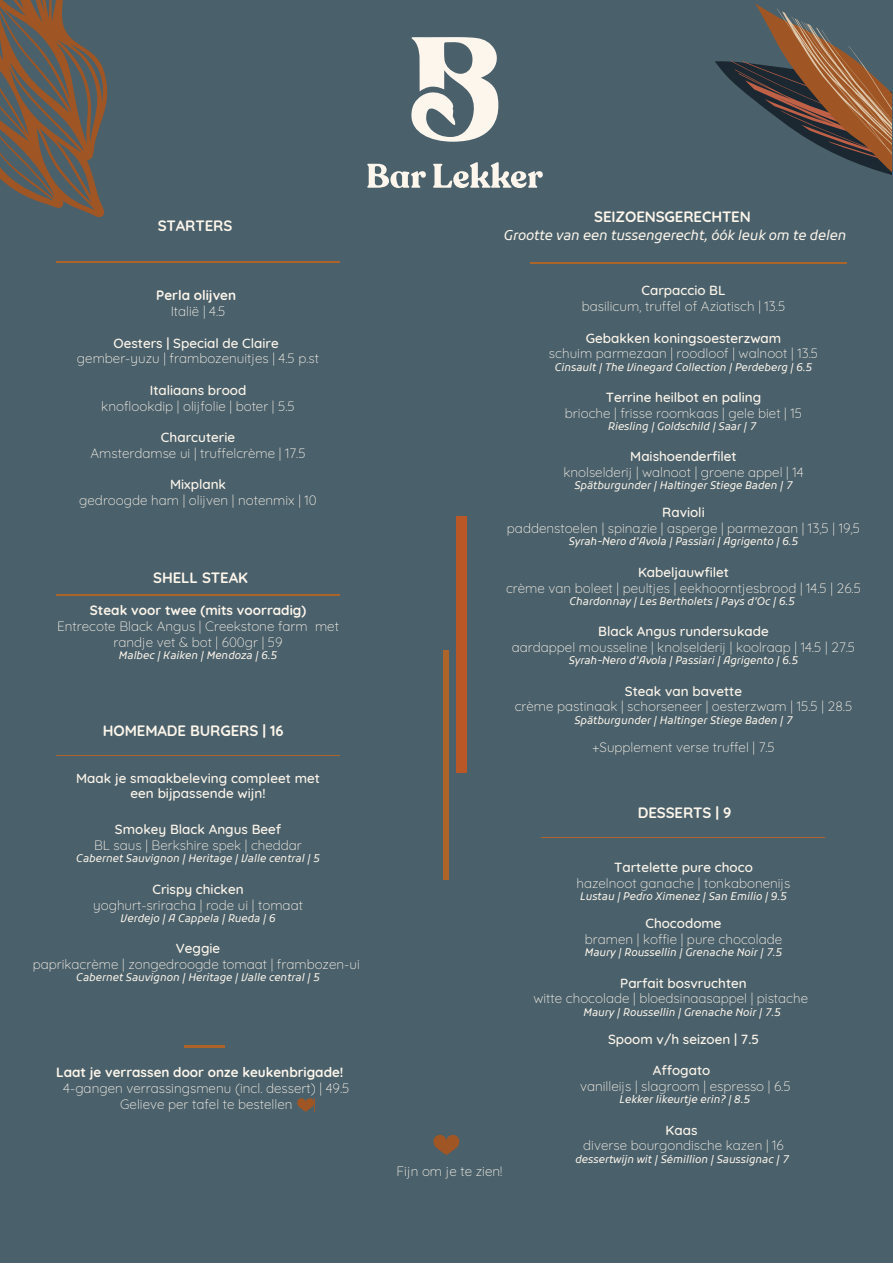
<style>
.page{position:relative;width:893px;height:1264px;background:#fff}
.page>*{position:absolute;margin:0;border:0;box-sizing:border-box;transform-origin:0 0}
.t1{font:700 15px "Quicksand";letter-spacing:-.005em;color:#fdf6eb}
.t2{font:300 13.5px/15.8px "Quicksand";color:#fdf6eb;text-align:center}
.t3{font:500 13.5px/15.8px "Quicksand";color:#fdf6eb;text-align:center}
.t4{font:700 13.5px "Quicksand";color:#fdf6eb}
.t5{font:italic 13.5px "Kufam";letter-spacing:-.005em;color:#fdf6eb}
.t6{font:italic 10.5px "Kufam";color:#fdf6eb}
</style>
<div class="page">
<div style="left:0;top:0;width:892px;height:1262px;background:#4a606b"></div>
<svg style="left:0;top:0;width:108px;height:217px"></svg>
<hr style="left:184px;top:1045px;width:40px;height:3px;background:#ac6428">
<hr style="left:56px;top:594px;width:283px;height:1px;background:#ac6428">
<hr style="left:56px;top:755px;width:283px;height:1px;background:#ac6428">
<hr style="left:56px;top:261px;width:283px;height:1px;background:#ac6428">
<svg style="left:433px;top:1134px;width:26px;height:21px"></svg>
<div style="left:456px;top:517px;width:10px;height:255px;background:#b95727"></div>
<hr style="left:444px;top:650px;width:4px;height:229px;background:#ac6428">
<svg style="left:367px;top:162px;width:175px;height:26px"></svg>
<svg style="left:411px;top:37px;width:88px;height:105px;fill:#fcf6ec"></svg>
<hr style="left:530px;top:262px;width:316px;height:1px;background:#ac6428">
<hr style="left:541px;top:837px;width:283px;height:1px;background:#ac6428">
<svg style="left:715px;top:3px;width:177px;height:172px"></svg>
<svg style="left:297px;top:1098px;width:17px;height:13px"></svg>
<p class="t1" style="left:158px;top:216px;width:76px">STARTERS</p>
<p class="t4" style="left:156px;top:287px;width:81px">Perla olijven</p>
<p class="t2" style="left:171px;top:303px;width:56px">Italië | 4.5</p>
<p class="t3" style="left:113px;top:334px;width:167px">Oesters | Special de Claire</p>
<p class="t2" style="left:77px;top:350px;width:244px">gember-yuzu | frambozenuitjes | 4.5 p.st</p>
<p class="t3" style="left:150px;top:382px;width:98px">Italiaans brood</p>
<p class="t2" style="left:101px;top:397px;width:195px">knoflookdip | olijfolie | boter | 5.5</p>
<p class="t3" style="left:161px;top:429px;width:76px">Charcuterie</p>
<p class="t2" style="left:90px;top:445px;width:217px">Amsterdamse ui | truffelcrème | 17.5</p>
<p class="t3" style="left:170px;top:476px;width:58px">Mixplank</p>
<p class="t2" style="left:79px;top:492px;width:239px">gedroogde ham | olijven | notenmix | 10</p>
<p class="t1" style="left:153px;top:568px;width:96px">SHELL STEAK</p>
<p class="t4" style="left:90px;top:602px;width:218px">Steak voor twee (mits voorradig)</p>
<p class="t2" style="left:57px;top:618px;width:283px">Entrecote Black Angus | Creekstone farm met randje vet &amp; bot | 600gr | 59</p>
<p class="t6" style="left:119px;top:649px;width:160px">Malbec | Kaiken | Mendoza | 6.5</p>
<p class="t1" style="left:103px;top:721px;width:182px">HOMEMADE BURGERS | 16</p>
<p class="t3" style="left:76px;top:769px;width:245px">Maak je smaakbeleving compleet met een bijpassende wijn!</p>
<p class="t3" style="left:115px;top:821px;width:168px">Smokey Black Angus Beef</p>
<p class="t2" style="left:94px;top:837px;width:209px">BL saus | Berkshire spek | cheddar</p>
<p class="t6" style="left:76px;top:853px;width:245px">Cabernet Sauvignon | Heritage | Valle central | 5</p>
<p class="t3" style="left:152px;top:881px;width:93px">Crispy chicken</p>
<p class="t2" style="left:93px;top:896px;width:211px">yoghurt-sriracha | rode ui | tomaat</p>
<p class="t6" style="left:121px;top:912px;width:156px">Verdejo | A Cappela | Rueda | 6</p>
<p class="t3" style="left:176px;top:940px;width:46px">Veggie</p>
<p class="t2" style="left:33px;top:956px;width:328px">paprikacrème | zongedroogde tomaat | frambozen-ui</p>
<p class="t6" style="left:76px;top:971px;width:245px">Cabernet Sauvignon | Heritage | Valle central | 5</p>
<p class="t4" style="left:56px;top:1063px;width:289px">Laat je verrassen door onze keukenbrigade!</p>
<p class="t2" style="left:63px;top:1080px;width:288px">4-gangen verrassingsmenu (incl. dessert) | 49.5<br>Gelieve per tafel te bestellen</p>
<p class="t1" style="left:594px;top:207px;width:158px">SEIZOENSGERECHTEN</p>
<p class="t5" style="left:504px;top:228px;width:344px">Grootte van een tussengerecht, óók leuk om te delen</p>
<p class="t3" style="left:641px;top:282px;width:86px">Carpaccio BL</p>
<p class="t2" style="left:581px;top:298px;width:205px">basilicum, truffel of Aziatisch | 13.5</p>
<p class="t3" style="left:585px;top:329px;width:197px">Gebakken koningsoesterzwam</p>
<p class="t2" style="left:549px;top:345px;width:270px">schuim parmezaan | roodloof | walnoot | 13.5</p>
<p class="t6" style="left:554px;top:361px;width:259px">Cinsault | The Vinegard Collection | Perdeberg | 6.5</p>
<p class="t3" style="left:605px;top:389px;width:157px">Terrine heilbot en paling</p>
<p class="t2" style="left:565px;top:405px;width:238px">brioche | frisse roomkaas | gele biet | 15</p>
<p class="t6" style="left:608px;top:420px;width:149px">Riesling | Goldschild | Saar | 7</p>
<p class="t3" style="left:630px;top:448px;width:108px">Maishoenderfilet</p>
<p class="t2" style="left:563px;top:464px;width:242px">knolselderij | walnoot | groene appel | 14</p>
<p class="t6" style="left:574px;top:480px;width:220px">Spätburgunder | Haltinger Stiege Baden | 7</p>
<p class="t3" style="left:662px;top:504px;width:44px">Ravioli</p>
<p class="t2" style="left:507px;top:520px;width:354px">paddenstoelen | spinazie | asperge | parmezaan | 13,5 | 19,5</p>
<p class="t6" style="left:568px;top:536px;width:231px">Syrah-Nero d’Avola | Passiari | Agrigento | 6.5</p>
<p class="t3" style="left:638px;top:564px;width:92px">Kabeljauwfilet</p>
<p class="t2" style="left:506px;top:579px;width:356px">crème van boleet | peultjes | eekhoorntjesbrood | 14.5 | 26.5</p>
<p class="t6" style="left:569px;top:595px;width:227px">Chardonnay | Les Bertholets | Pays d’Oc | 6.5</p>
<p class="t3" style="left:598px;top:623px;width:172px">Black Angus rundersukade</p>
<p class="t2" style="left:512px;top:639px;width:345px">aardappel mousseline | knolselderij | koolraap | 14.5 | 27.5</p>
<p class="t6" style="left:568px;top:655px;width:231px">Syrah-Nero d’Avola | Passiari | Agrigento | 6.5</p>
<p class="t3" style="left:625px;top:682px;width:118px">Steak van bavette</p>
<p class="t2" style="left:514px;top:698px;width:339px">crème pastinaak | schorseneer | oesterzwam | 15.5 | 28.5</p>
<p class="t6" style="left:574px;top:714px;width:220px">Spätburgunder | Haltinger Stiege Baden | 7</p>
<p class="t2" style="left:592px;top:738px;width:184px">+Supplement verse truffel | 7.5</p>
<p class="t2" style="left:396px;top:1162px;width:107px">Fijn om je te zien!</p>
<p class="t1" style="left:638px;top:803px;width:95px">DESSERTS | 9</p>
<p class="t3" style="left:614px;top:859px;width:140px">Tartelette pure choco</p>
<p class="t2" style="left:576px;top:875px;width:215px">hazelnoot ganache | tonkabonenijs</p>
<p class="t6" style="left:580px;top:890px;width:208px">Lustau | Pedro Ximenez | San Emilio | 9.5</p>
<p class="t3" style="left:645px;top:915px;width:78px">Chocodome</p>
<p class="t2" style="left:584px;top:931px;width:199px">bramen | koffie | pure chocolade</p>
<p class="t6" style="left:584px;top:946px;width:199px">Maury | Roussellin | Grenache Noir | 7.5</p>
<p class="t3" style="left:620px;top:974px;width:128px">Parfait bosvruchten</p>
<p class="t2" style="left:533px;top:990px;width:276px">witte chocolade | bloedsinaasappel | pistache</p>
<p class="t6" style="left:583px;top:1006px;width:199px">Maury | Roussellin | Grenache Noir | 7.5</p>
<p class="t3" style="left:608px;top:1030px;width:152px">Spoom v/h seizoen | 7.5</p>
<p class="t3" style="left:653px;top:1062px;width:59px">Affogato</p>
<p class="t2" style="left:580px;top:1077px;width:212px">vanilleijs | slagroom | espresso | 6.5</p>
<p class="t6" style="left:619px;top:1093px;width:132px">Lekker likeurtje erin? | 8.5</p>
<p class="t3" style="left:665px;top:1121px;width:33px">Kaas</p>
<p class="t2" style="left:583px;top:1137px;width:202px">diverse bourgondische kazen | 16</p>
<p class="t6" style="left:575px;top:1153px;width:215px">dessertwijn wit | Sémillion | Saussignac | 7</p>
</div>
